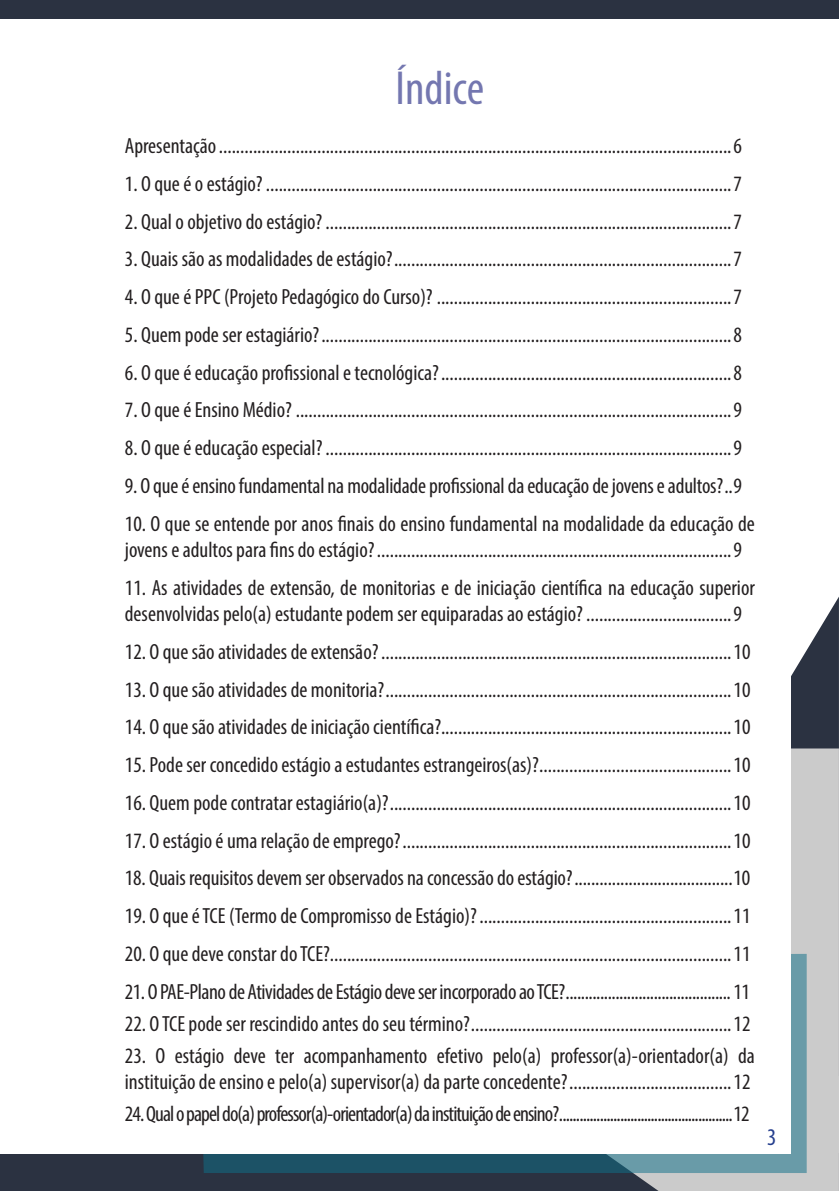
<style>
.page{position:relative;width:840px;height:1191px;background:#fff}
.page>*{position:absolute;margin:0;border:0;box-sizing:border-box;transform-origin:0 0}
.t1{font:condensed 48px "Myriad Pro";color:#7477b0}
.t2{font:condensed 24px "Myriad Pro";color:#253f8e}
.t3{font:condensed 22px/26.4px "Myriad Pro";color:#231f20}
.t4{font:condensed 22px "Myriad Pro";letter-spacing:-.04em;color:#231f20}
.t5{font:condensed 22px "Myriad Pro";letter-spacing:-.02em;color:#231f20}
</style>
<div class="page">
<div style="left:0;top:1153px;width:838px;height:37px;background:#2b3241"></div>
<svg style="left:791px;top:598px;width:47px;height:150px;fill:#2b3241"></svg>
<svg style="left:31px;top:748px;width:807px;height:443px;fill:#cbcbcb"></svg>
<div style="left:0;top:0;width:838px;height:19px;background:#2b3241"></div>
<svg style="left:198px;top:954px;width:608px;height:219px;background:#487989"></svg>
<div style="left:0;top:59px;width:790px;height:1094px;background:#fff"></div>
<h1 class="t1" style="left:395px;top:59px;width:90px">Índice</h1>
<p class="t3" style="left:125px;top:132px;width:618px">Apresentação........................................................................................................................6</p>
<p class="t3" style="left:125px;top:170px;width:618px">1. O que é o estágio?.............................................................................................................7</p>
<p class="t3" style="left:125px;top:208px;width:618px">2. Qual o objetivo do estágio?...............................................................................................7</p>
<p class="t3" style="left:125px;top:246px;width:618px">3. Quais são as modalidades de estágio?...............................................................................7</p>
<p class="t3" style="left:125px;top:283px;width:618px">4. O que é PPC (Projeto Pedagógico do Curso)? .....................................................................7</p>
<p class="t3" style="left:125px;top:321px;width:618px">5. Quem pode ser estagiário?................................................................................................8</p>
<p class="t3" style="left:125px;top:359px;width:618px">6. O que é educação profissional e tecnológica?....................................................................8</p>
<p class="t3" style="left:125px;top:396px;width:618px">7. O que é Ensino Médio? ......................................................................................................9</p>
<p class="t3" style="left:125px;top:434px;width:618px">8. O que é educação especial?...............................................................................................9</p>
<p class="t3" style="left:125px;top:472px;width:618px">9. O que é ensino fundamental na modalidade profissional da educação de jovens e adultos?..9</p>
<p class="t3" style="left:125px;top:510px;width:631px">10. O que se entende por anos finais do ensino fundamental na modalidade da educação de jovens e adultos para fins do estágio?...................................................................................9</p>
<p class="t3" style="left:125px;top:574px;width:631px">11. As atividades de extensão, de monitorias e de iniciação científica na educação superior desenvolvidas pelo(a) estudante podem ser equiparadas ao estágio?..................................9</p>
<p class="t3" style="left:125px;top:638px;width:626px">12. O que são atividades de extensão?..................................................................................10</p>
<p class="t3" style="left:125px;top:676px;width:626px">13. O que são atividades de monitoria?.................................................................................10</p>
<p class="t3" style="left:125px;top:713px;width:626px">14. O que são atividades de iniciação científica?....................................................................10</p>
<p class="t3" style="left:125px;top:751px;width:626px">15. Pode ser concedido estágio a estudantes estrangeiros(as)?.............................................10</p>
<p class="t3" style="left:125px;top:789px;width:626px">16. Quem pode contratar estagiário(a)?................................................................................10</p>
<p class="t3" style="left:125px;top:827px;width:626px">17. O estágio é uma relação de emprego?.............................................................................10</p>
<p class="t3" style="left:125px;top:864px;width:626px">18. Quais requisitos devem ser observados na concessão do estágio?......................................10</p>
<p class="t3" style="left:125px;top:902px;width:626px">19. O que é TCE (Termo de Compromisso de Estágio)?...........................................................11</p>
<p class="t3" style="left:125px;top:940px;width:626px">20. O que deve constar do TCE?..............................................................................................11</p>
<p class="t5" style="left:125px;top:978px;width:626px">21. O PAE-Plano de Atividades de Estágio deve ser incorporado ao TCE?...........................................11</p>
<p class="t3" style="left:125px;top:1010px;width:626px">22. O TCE pode ser rescindido antes do seu término?.............................................................12</p>
<p class="t3" style="left:125px;top:1042px;width:631px">23. O estágio deve ter acompanhamento efetivo pelo(a) professor(a)-orientador(a) da instituição de ensino e pelo(a) supervisor(a) da parte concedente?......................................12</p>
<p class="t4" style="left:125px;top:1100px;width:626px">24. Qual o papel do(a) professor(a)-orientador(a) da instituição de ensino?...................................................12</p>
<p class="t2" style="left:766px;top:1122px;width:11px">3</p>
</div>
